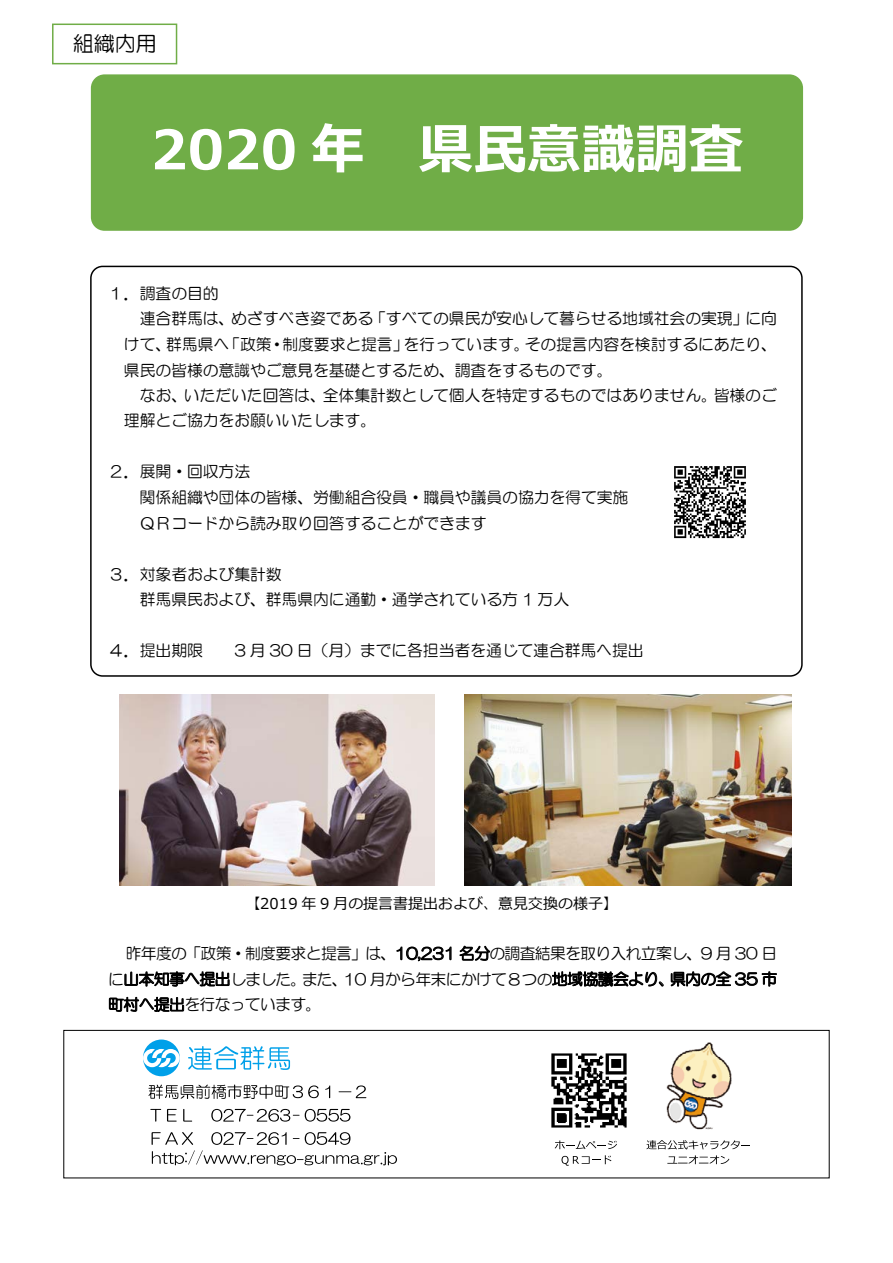
<style>
.page{position:relative;width:893px;height:1263px;background:#fff}
.page>*{position:absolute;margin:0;border:0;box-sizing:border-box;transform-origin:0 0}
.t1{font:700 54px "Meiryo";color:#fff}
.t2{font:21px "HG Maru Gothic MPRO";color:#000}
.t3{font:15.9px/25.5px "HG Maru Gothic MPRO";letter-spacing:-.01em;color:#000}
.t4{font:15.9px/25.5px "HG Maru Gothic MPRO";letter-spacing:-.045em;color:#000;text-align:right}
.t5{font:15px "Meiryo";color:#000}
</style>
<div class="page">
<svg style="left:396px;top:946px;width:56px;height:15px"></svg>
<svg style="left:460px;top:946px;width:30px;height:15px"></svg>
<svg style="left:552px;top:971px;width:111px;height:15px"></svg>
<svg style="left:671px;top:971px;width:106px;height:15px"></svg>
<svg style="left:109px;top:971px;width:121px;height:41px"></svg>
<div style="left:90px;top:266px;width:713px;height:411px;border:2px solid #000;border-radius:12px"></div>
<div style="left:91px;top:74px;width:712px;height:157px;background:#70ad47;border-radius:14px"></div>
<div style="left:52px;top:24px;width:125px;height:40px;border:2px solid #70ad47"></div>
<svg style="left:188px;top:1046px;width:102px;height:24px"></svg>
<svg style="left:148px;top:1084px;width:171px;height:15px"></svg>
<svg style="left:325px;top:1085px;width:5px;height:13px"></svg>
<svg style="left:339px;top:1085px;width:27px;height:13px"></svg>
<svg style="left:150px;top:1109px;width:11px;height:12px"></svg>
<svg style="left:167px;top:1109px;width:10px;height:12px"></svg>
<svg style="left:183px;top:1109px;width:9px;height:12px"></svg>
<svg style="left:211px;top:1109px;width:88px;height:12px"></svg>
<svg style="left:305px;top:1109px;width:45px;height:12px"></svg>
<svg style="left:152px;top:1132px;width:41px;height:13px"></svg>
<svg style="left:211px;top:1132px;width:76px;height:13px"></svg>
<svg style="left:305px;top:1132px;width:45px;height:13px"></svg>
<svg style="left:152px;top:1151px;width:35px;height:14px"></svg>
<svg style="left:188px;top:1150px;width:7px;height:14px"></svg>
<svg style="left:196px;top:1150px;width:7px;height:14px"></svg>
<svg style="left:204px;top:1152px;width:193px;height:13px"></svg>
<svg style="left:555px;top:1140px;width:62px;height:9px"></svg>
<svg style="left:561px;top:1155px;width:50px;height:11px"></svg>
<img style="left:666px;top:1042px;width:66px;height:88px">
<svg style="left:646px;top:1140px;width:104px;height:9px"></svg>
<svg style="left:667px;top:1155px;width:62px;height:9px"></svg>
<div style="left:143px;top:1039px;width:37px;height:37px;background:#00a0e9;border-radius:50%"></div>
<svg style="left:143px;top:1049px;width:37px;height:18px"></svg>
<div style="left:63px;top:1030px;width:767px;height:148px;border:1px solid #000"></div>
<img style="left:120px;top:694px;width:315px;height:191px">
<img style="left:464px;top:694px;width:328px;height:191px">
<img style="left:551px;top:1053px;width:76px;height:75px">
<img style="left:674px;top:466px;width:72px;height:73px">
<h2 class="t2" style="left:73px;top:33px;width:86px">組織内用</h2>
<h1 class="t1" style="left:151px;top:112px;width:215px">2020 年</h1>
<p class="t3" style="left:108px;top:280px;width:112px">１．調査の目的</p>
<h1 class="t1" style="left:419px;top:112px;width:326px">県民意識調査</h1>
<p class="t3" style="left:140px;top:306px;width:96px">連合群馬は、</p>
<p class="t3" style="left:370px;top:306px;width:380px">「すべての県民が安心して暮らせる地域社会の実現」</p>
<p class="t3" style="left:231px;top:306px;width:143px">めざすべき姿である</p>
<p class="t3" style="left:745px;top:306px;width:33px">に向</p>
<p class="t3" style="left:166px;top:331px;width:65px">群馬県へ</p>
<p class="t3" style="left:224px;top:331px;width:49px">「政策</p>
<p class="t3" style="left:525px;top:331px;width:254px">その提言内容を検討するにあたり、</p>
<p class="t3" style="left:282px;top:331px;width:128px">制度要求と提言」</p>
<p class="t3" style="left:404px;top:331px;width:128px">を行っています。</p>
<p class="t3" style="left:124px;top:331px;width:490px">けて、<br>県民の皆様の意識やご意見を基礎とするため、調査をするものです。</p>
<p class="t3" style="left:269px;top:331px;width:17px">・</p>
<p class="t3" style="left:323px;top:382px;width:396px">全体集計数として個人を特定するものではありません。</p>
<p class="t3" style="left:184px;top:382px;width:144px">いただいた回答は、</p>
<p class="t3" style="left:124px;top:382px;width:254px;text-indent:16px">なお、<br>理解とご協力をお願いいたします。</p>
<p class="t3" style="left:140px;top:459px;width:490px;text-indent:-31px">２．展開・回収方法<br>関係組織や団体の皆様、労働組合役員・職員や議員の協力を得て実施<br>ＱＲコードから読み取り回答することができます</p>
<p class="t3" style="left:140px;top:561px;width:431px;text-indent:-32px">３．対象者および集計数<br>群馬県民および、群馬県内に通勤・通学されている方 1 万人</p>
<p class="t3" style="left:234px;top:637px;width:411px">3 月 30 日（月）までに各担当者を通じて連合群馬へ提出</p>
<p class="t3" style="left:108px;top:637px;width:96px">４．提出期限</p>
<p class="t3" style="left:714px;top:382px;width:65px">皆様のご</p>
<p class="t5" style="left:245px;top:893px;width:374px">【2019 年 9 月の提言書提出および、意見交換の様子【</p>
<p class="t4" style="left:126px;top:940px;width:653px">昨年度の「政策・制度要求と提言」は、10,231 名分の調査結果を取り入れ立案し、9 月 30 日県内の全 35 市</p>
<p class="t4" style="left:343px;top:966px;width:332px">10 月から年末にかけて８つの地域協議会より、</p>
<p class="t4" style="left:108px;top:966px;width:215px;text-align:left">に山本知事へ提出しました。町村へ提出を行なっています。</p>
<p class="t3" style="left:302px;top:966px;width:48px">また、</p>
</div>
